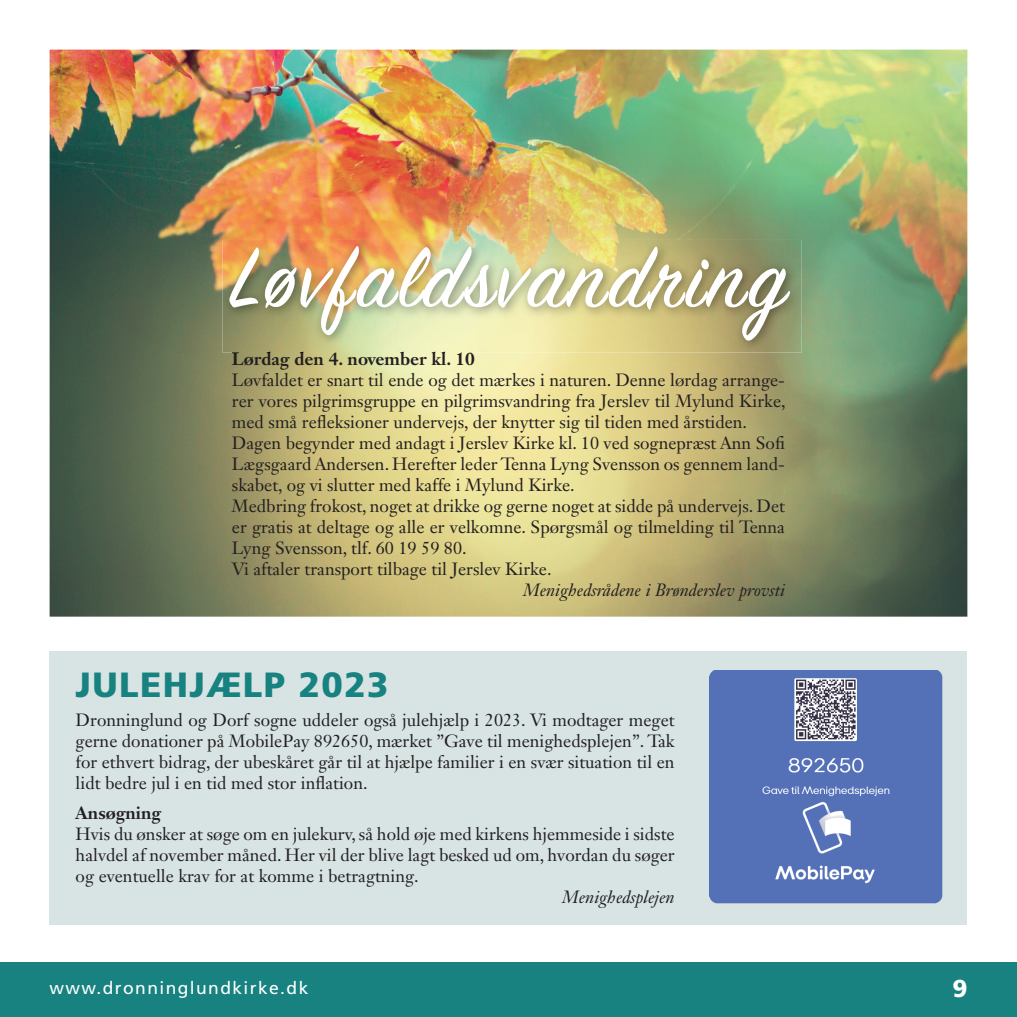
<style>
.page{position:relative;width:1017px;height:1017px;background:#fff}
.page>*{position:absolute;margin:0;border:0;box-sizing:border-box;transform-origin:0 0}
.t1{font:94.5px "Sign Painter House Script";letter-spacing:.04em;color:#fff}
.t2{font:900 35px "Frutiger";letter-spacing:.04em;color:#188280}
.t3{font:900 24.5px "Frutiger";color:#fff}
.t4{font:17.5px/21px "Janson Text LT Std";color:#231f20;text-align:justify}
.t5{font:italic 17.5px "Janson Text LT Std";color:#231f20}
.t6{font:700 17.5px "Janson Text LT Std";color:#231f20}
.t7{font:17.5px "Frutiger";letter-spacing:.08em;color:#fff}
</style>
<div class="page">
<img style="left:50px;top:50px;width:917px;height:567px">
<div style="left:0;top:962px;width:1017px;height:55px;background:#188280"></div>
<img style="left:222px;top:240px;width:580px;height:112px">
<img style="left:232px;top:352px;width:242px;height:1px">
<div style="left:50px;top:651px;width:917px;height:273px;background:#d8e4e4"></div>
<img style="left:710px;top:670px;width:233px;height:233px">
<h1 class="t1" style="left:230px;top:220px;width:558px">Løvfaldsvandring</h1>
<p class="t6" style="left:232px;top:348px;width:245px">Lørdag den 4. november kl. 10</p>
<p class="t4" style="left:232px;top:369px;width:555px;text-align:left">Løvfaldet er snart til ende og det mærkes i naturen. Denne lørdag arrange&shy;rer vores pilgrimsgruppe en pilgrimsvandring fra Jerslev til Mylund Kirke, med små refleksioner undervejs, der knytter sig til tiden med årstiden.<br>Dagen begynder med andagt i Jerslev Kirke kl. 10 ved sognepræst Ann Sofi Lægsgaard Andersen. Herefter leder Tenna Lyng Svensson os gennem land&shy;skabet, og vi slutter med kaffe i Mylund Kirke.<br>Medbring frokost, noget at drikke og gerne noget at sidde på undervejs. Det er gratis at deltage og alle er velkomne. Spørgsmål og tilmelding til Tenna Lyng Svensson, tlf. 60 19 59 80.<br>Vi aftaler transport tilbage til Jerslev Kirke.</p>
<p class="t5" style="left:523px;top:579px;width:263px">Menighedsrådene i Brønderslev provsti</p>
<h2 class="t2" style="left:76px;top:663px;width:314px">JULEHJÆLP 2023</h2>
<p class="t4" style="left:76px;top:710px;width:601px">Dronninglund og Dorf sogne uddeler også julehjælp i 2023. Vi modtager meget gerne donationer på MobilePay 892650, mærket ”Gave til menighedsplejen”. Tak for ethvert bidrag, der ubeskåret går til at hjælpe familier i en svær situation til en lidt bedre jul i en tid med stor inflation.</p>
<p class="t6" style="left:76px;top:802px;width:87px">Ansøgning</p>
<p class="t4" style="left:76px;top:823px;width:601px">Hvis du ønsker at søge om en julekurv, så hold øje med kirkens hjemmeside i sidste halvdel af november måned. Her vil der blive lagt besked ud om, hvordan du søger og eventuelle krav for at komme i betragtning.</p>
<p class="t5" style="left:562px;top:886px;width:114px">Menighedsplejen</p>
<p class="t7" style="left:50px;top:978px;width:260px">www.dronninglundkirke.dk</p>
<h3 class="t3" style="left:952px;top:974px;width:16px">9</h3>
</div>
